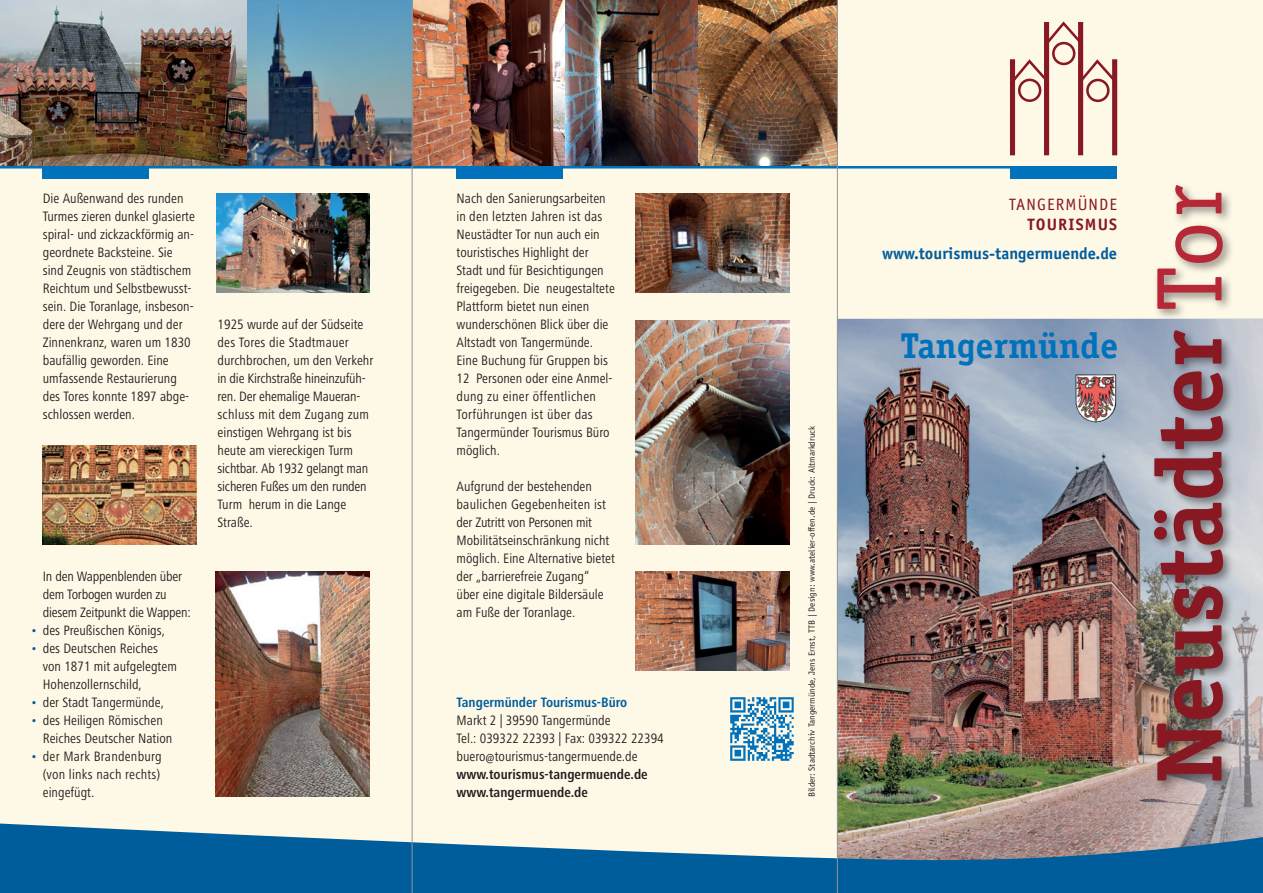
<style>
.page{position:relative;width:1263px;height:893px;background:#fef9e7}
.page>*{position:absolute;margin:0;border:0;box-sizing:border-box;transform-origin:0 0}
.t1{font:700 93.6px "Officina Serif Std";color:#881822}
.t2{font:700 36px "Officina Serif Std";color:#0072bc}
.t3{font:700 16.5px "Officina Sans Std";color:#005d9c}
.t4{font:16.5px "Officina Sans Std";letter-spacing:.07em;color:#881822}
.t5{font:700 16.5px "Officina Sans Std";letter-spacing:.07em;color:#881822}
.t6{font:condensed 14.1px/18px "Frutiger Next LT";color:#231f20}
.t7{font:700 condensed 14.1px/18px "Frutiger Next LT";color:#231f20}
.t8{font:700 condensed 14.1px "Frutiger Next LT";color:#005d9c}
.t9{font:9px "Officina Sans Std";color:#231f20}
.s1{color:#005d9c}
.s2{font-weight:400;color:#b72837}
</style>
<div class="page">
<img style="left:838px;top:319px;width:425px;height:504px">
<svg style="left:1049px;top:21px;width:35px;height:26px"></svg>
<svg style="left:1015px;top:57px;width:35px;height:28px"></svg>
<svg style="left:1083px;top:57px;width:35px;height:28px"></svg>
<div style="left:1010px;top:59px;width:5px;height:96px;background:#881822"></div>
<div style="left:1112px;top:59px;width:5px;height:96px;background:#881822"></div>
<div style="left:1044px;top:22px;width:5px;height:133px;background:#881822"></div>
<div style="left:1078px;top:22px;width:5px;height:133px;background:#881822"></div>
<div style="left:1018px;top:79px;width:23px;height:23px;border:3px solid #881822;border-radius:50%"></div>
<div style="left:1052px;top:42px;width:23px;height:23px;border:3px solid #881822;border-radius:50%"></div>
<div style="left:1086px;top:79px;width:23px;height:23px;border:3px solid #881822;border-radius:50%"></div>
<div style="left:1010px;top:166px;width:107px;height:13px;background:#0072bc"></div>
<div style="left:456px;top:167px;width:107px;height:12px;background:#0072bc"></div>
<svg style="left:0;top:823px;width:1263px;height:70px;fill:#005d9c"></svg>
<div style="left:43px;top:167px;width:106px;height:12px;background:#0072bc"></div>
<img style="left:1074px;top:372px;width:44px;height:54px">
<div style="left:1150px;top:182px;width:85px;height:610px;background:#231f20;opacity:.5"></div>
<img style="left:413px;top:0;width:424px;height:166px">
<img style="left:0;top:0;width:412px;height:166px">
<img style="left:730px;top:697px;width:64px;height:64px">
<img style="left:43px;top:445px;width:153px;height:100px">
<img style="left:216px;top:193px;width:154px;height:100px">
<img style="left:216px;top:571px;width:153px;height:225px">
<img style="left:636px;top:193px;width:153px;height:100px">
<img style="left:636px;top:320px;width:153px;height:225px">
<img style="left:636px;top:571px;width:153px;height:100px">
<hr style="left:0;top:166px;width:1075px;height:3px;background:#0072bc">
<hr style="left:837px;top:0;width:1px;height:893px;background:#939598">
<hr style="left:412px;top:0;width:1px;height:893px;background:#939598">
<p class="t6" style="left:43px;top:189px;width:154px">Die Außenwand des runden<br>Turmes zieren dunkel glasierte spiral- und zickzackförmig an&shy;geordnete Backsteine. Sie sind Zeugnis von städtischem<br>Reichtum und Selbstbewusst&shy;sein. Die Toranlage, insbeson&shy;dere der Wehrgang und der<br>Zinnenkranz, waren um 1830 baufällig geworden. Eine umfassende Restaurierung des Tores konnte 1897 abge&shy;schlossen werden.</p>
<p class="t6" style="left:43px;top:567px;width:150px">In den Wappenblenden über dem Torbogen wurden zu diesem Zeitpunkt die Wappen:</p>
<p class="t6" style="left:31px;top:621px;width:136px"><span class="s1">•</span> des Preußischen Königs,</p>
<p class="t6" style="left:43px;top:639px;width:136px;text-indent:-12px"><span class="s1">•</span> des Deutschen Reiches von 1871 mit aufgelegtem<br>Hohenzollernschild,</p>
<p class="t6" style="left:31px;top:693px;width:135px"><span class="s1">•</span> der Stadt Tangermünde,</p>
<p class="t6" style="left:43px;top:711px;width:131px;text-indent:-12px"><span class="s1">•</span> des Heiligen Römischen<br>Reiches Deutscher Nation</p>
<p class="t6" style="left:43px;top:747px;width:120px;text-align:justify;text-indent:-12px"><span class="s1">•</span> der Mark Brandenburg (von links nach rechts) eingefügt.</p>
<p class="t6" style="left:218px;top:315px;width:157px">1925 wurde auf der Südseite des Tores die Stadtmauer durchbrochen, um den Verkehr in die Kirchstraße hineinzufüh&shy;ren. Der ehemalige Maueran&shy;schluss mit dem Zugang zum einstigen Wehrgang ist bis heute am viereckigen Turm sichtbar. Ab 1932 gelangt man sicheren Fußes um den runden<br>Turm herum in die Lange<br>Straße.</p>
<p class="t6" style="left:456px;top:189px;width:160px">Nach den Sanierungsarbeiten in den letzten Jahren ist das<br>Neustädter Tor nun auch ein touristisches Highlight der<br>Stadt und für Besichtigungen freigegeben. Die neugestaltete<br>Plattform bietet nun einen wunderschönen Blick über die<br>Altstadt von Tangermünde.<br>Eine Buchung für Gruppen bis<br>12 Personen oder eine Anmel&shy;dung zu einer öffentlichen<br>Torführungen ist über das<br>Tangermünder Tourismus Büro möglich.</p>
<p class="t6" style="left:456px;top:477px;width:160px">Aufgrund der bestehenden baulichen Gegebenheiten ist der Zutritt von Personen mit<br>Mobilitätseinschränkung nicht möglich. Eine Alternative bietet der „barrierefreie Zugang“ über eine digitale Bildersäule am Fuße der Toranlage.</p>
<p class="t8" style="left:456px;top:694px;width:172px">Tangermünder Tourismus-Büro</p>
<p class="t6" style="left:456px;top:711px;width:209px">Markt 2 | 39590 Tangermünde<br>Tel.: 039322 22393 | Fax: 039322 22394 buero@tourismus-tangermuende.de</p>
<p class="t7" style="left:456px;top:765px;width:193px">www.tourismus-tangermuende.de www.tangermuende.de</p>
<p class="t9" style="left:807px;top:797px;width:372px;rotate:-90deg">Bilder: Stadtarchiv Tangermünde, Jens Ernst, TTB | Design: www.atelier-offen.de | Druck: Altmarkdruck</p>
<p class="t4" style="left:1009px;top:195px;width:110px">TANGERMÜNDE</p>
<p class="t5" style="left:1027px;top:214px;width:91px">TOURISMUS</p>
<p class="t3" style="left:882px;top:243px;width:237px">www.tourismus-tangermuende.de</p>
<h2 class="t2" style="left:901px;top:324px;width:219px">Tangermünde</h2>
<h1 class="t1" style="left:1131px;top:784px;width:602px;rotate:-90deg">Neustädter <span class="s2">Tor</span></h1>
</div>
